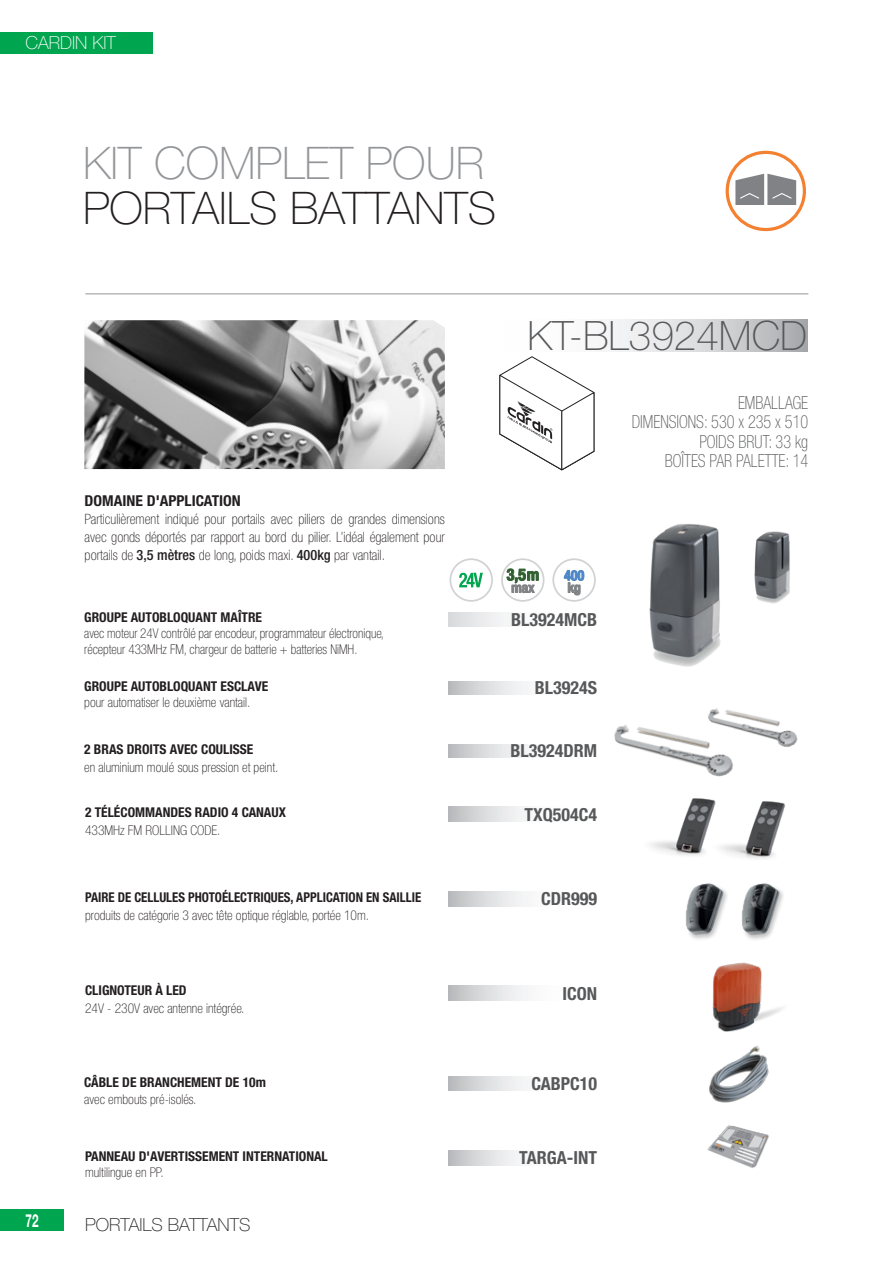
<style>
.page{position:relative;width:893px;height:1263px;background:#fff}
.page>*{position:absolute;margin:0;border:0;box-sizing:border-box;transform-origin:0 0}
.t1{font:100 45px "Helvetica Neue LT Std";color:#231f20}
.t2{font:100 45px "Helvetica Neue LT Std";color:#939598}
.t3{font:100 40.5px "Helvetica Neue LT Std";color:#57585a}
.t4{font:100 condensed 18px "Helvetica Neue LT Std";color:#57585a;scale:.9 1}
.t5{font:700 condensed 18px "Helvetica Neue LT Std";color:#57585a}
.t6{font:100 18px "Helvetica Neue LT Std";color:#231f20}
.t7{font:100 18px "Helvetica Neue LT Std";color:#fff}
.t8{font:700 18px "Helvetica Neue LT Std";color:#fff;scale:.65 1}
.t9{font:700 condensed 15px "Helvetica Neue LT Std";color:#231f20;scale:1.04 1}
.Kit_intro{font:100 condensed 14.25px/18px "Helvetica Neue LT Std";color:#231f20;text-align:justify}
.t10{font:100 condensed 13.5px/15.8px "Helvetica Neue LT Std";color:#231f20}
.t11{font:700 condensed 13.5px "Helvetica Neue LT Std";color:#231f20}
.t12{font:700 condensed 13.5px "Helvetica Neue LT Std";color:#231f20;scale:.95 1}
.s1{font-weight:500}
</style>
<div class="page">
<div style="left:0;top:1209px;width:64px;height:22px;background:#00a54f"></div>
<div style="left:0;top:32px;width:153px;height:21px;background:#00a54f"></div>
<hr style="left:85px;top:293px;width:723px;height:1px;background:#939598">
<img style="left:649px;top:524px;width:72px;height:143px">
<img style="left:754px;top:531px;width:36px;height:73px">
<img style="left:685px;top:883px;width:42px;height:56px">
<img style="left:741px;top:883px;width:42px;height:57px">
<img style="left:720px;top:801px;width:65px;height:58px">
<img style="left:650px;top:801px;width:66px;height:55px">
<img style="left:707px;top:1125px;width:62px;height:43px">
<img style="left:712px;top:962px;width:71px;height:70px">
<img style="left:84px;top:320px;width:361px;height:149px">
<img style="left:614px;top:725px;width:119px;height:76px">
<img style="left:702px;top:708px;width:96px;height:57px">
<img style="left:709px;top:1045px;width:60px;height:58px">
<div style="left:726px;top:151px;width:80px;height:80px;border:3px solid #f48031;border-radius:50%"></div>
<svg style="left:735px;top:174px;width:61px;height:31px;background:#96989a"></svg>
<svg style="left:448px;top:1076px;width:77px;height:15px"></svg>
<svg style="left:448px;top:744px;width:77px;height:14px"></svg>
<svg style="left:448px;top:681px;width:77px;height:13px"></svg>
<svg style="left:608px;top:319px;width:199px;height:33px"></svg>
<svg style="left:448px;top:613px;width:59px;height:13px"></svg>
<svg style="left:448px;top:986px;width:77px;height:14px"></svg>
<svg style="left:448px;top:892px;width:77px;height:14px"></svg>
<svg style="left:448px;top:807px;width:77px;height:14px"></svg>
<svg style="left:448px;top:1150px;width:71px;height:15px"></svg>
<svg style="left:499px;top:356px;width:96px;height:114px"></svg>
<svg style="left:459px;top:573px;width:24px;height:14px"></svg>
<div style="left:449px;top:558px;width:44px;height:44px;border:2px solid #d1d2d4;border-radius:50%"></div>
<div style="left:501px;top:558px;width:43px;height:44px;border:2px solid #d1d2d4;border-radius:50%"></div>
<svg style="left:507px;top:568px;width:32px;height:25px"></svg>
<div style="left:552px;top:558px;width:44px;height:44px;border:2px solid #d1d2d4;border-radius:50%"></div>
<svg style="left:564px;top:570px;width:20px;height:25px"></svg>
<h3 class="t7" style="left:26px;top:32px;width:92px">CARDIN KIT</h3>
<h3 class="t8" style="left:26px;top:1209px;width:22px">72</h3>
<p class="t2" style="left:83px;top:138px;width:403px">KIT COMPLET POUR</p>
<p class="t1" style="left:83px;top:183px;width:415px">PORTAILS BATTANTS</p>
<p class="t3" style="left:527px;top:312px;width:281px">KT-BL3924MCD</p>
<p class="t4" style="left:738px;top:392px;width:79px">EMBALLAGE</p>
<p class="t4" style="left:632px;top:412px;width:197px">DIMENSIONS: 530 x 235 x 510</p>
<p class="t4" style="left:699px;top:431px;width:122px">POIDS BRUT: 33 kg</p>
<p class="t4" style="left:665px;top:451px;width:161px">BOÎTES PAR PALETTE: 14</p>
<p class="t9" style="left:85px;top:492px;width:152px">DOMAINE D'APPLICATION</p>
<p class="Kit_intro" style="left:85px;top:510px;width:362px">Particulièrement indiqué pour portails avec piliers de grandes dimensions avec gonds déportés par rapport au bord du pilier. L’idéal également pour portails de <span class="s1">3,5 mètres</span> de long, poids maxi. <span class="s1">400kg</span> par vantail.</p>
<p class="t11" style="left:84px;top:609px;width:179px">GROUPE AUTOBLOQUANT MAÎTRE</p>
<p class="t10" style="left:84px;top:625px;width:301px">avec moteur 24V contrôlé par encodeur, programmateur électronique, récepteur 433MHz FM, chargeur de batterie + batteries NiMH.</p>
<p class="t5" style="left:511px;top:609px;width:87px">BL3924MCB</p>
<p class="t11" style="left:84px;top:678px;width:186px">GROUPE AUTOBLOQUANT ESCLAVE</p>
<p class="t10" style="left:84px;top:694px;width:168px">pour automatiser le deuxième vantail.</p>
<p class="t5" style="left:535px;top:677px;width:64px">BL3924S</p>
<p class="t11" style="left:84px;top:741px;width:171px">2 BRAS DROITS AVEC COULISSE</p>
<p class="t10" style="left:84px;top:759px;width:196px">en aluminium moulé sous pression et peint.</p>
<p class="t5" style="left:510px;top:740px;width:88px">BL3924DRM</p>
<p class="t11" style="left:85px;top:804px;width:202px">2 TÉLÉCOMMANDES RADIO 4 CANAUX</p>
<p class="t10" style="left:85px;top:822px;width:137px">433MHz FM ROLLING CODE.</p>
<p class="t5" style="left:525px;top:803px;width:74px">TXQ504C4</p>
<p class="t12" style="left:85px;top:889px;width:355px">PAIRE DE CELLULES PHOTOÉLECTRIQUES, APPLICATION EN SAILLIE</p>
<p class="t10" style="left:85px;top:907px;width:286px">produits de catégorie 3 avec tête optique réglable, portée 10m.</p>
<p class="t5" style="left:541px;top:888px;width:57px">CDR999</p>
<p class="t11" style="left:85px;top:982px;width:103px">CLIGNOTEUR À LED</p>
<p class="t10" style="left:85px;top:1000px;width:161px">24V - 230V avec antenne intégrée.</p>
<p class="t5" style="left:562px;top:982px;width:36px">ICON</p>
<p class="t11" style="left:84px;top:1073px;width:183px">CÂBLE DE BRANCHEMENT DE 10m</p>
<p class="t10" style="left:84px;top:1092px;width:113px">avec embouts pré-isolés.</p>
<p class="t5" style="left:531px;top:1072px;width:67px">CABPC10</p>
<p class="t11" style="left:85px;top:1148px;width:244px">PANNEAU D'AVERTISSEMENT INTERNATIONAL</p>
<p class="t10" style="left:85px;top:1164px;width:80px">multilingue en PP.</p>
<p class="t5" style="left:519px;top:1147px;width:79px">TARGA-INT</p>
<p class="t6" style="left:85px;top:1214px;width:167px">PORTAILS BATTANTS</p>
</div>
